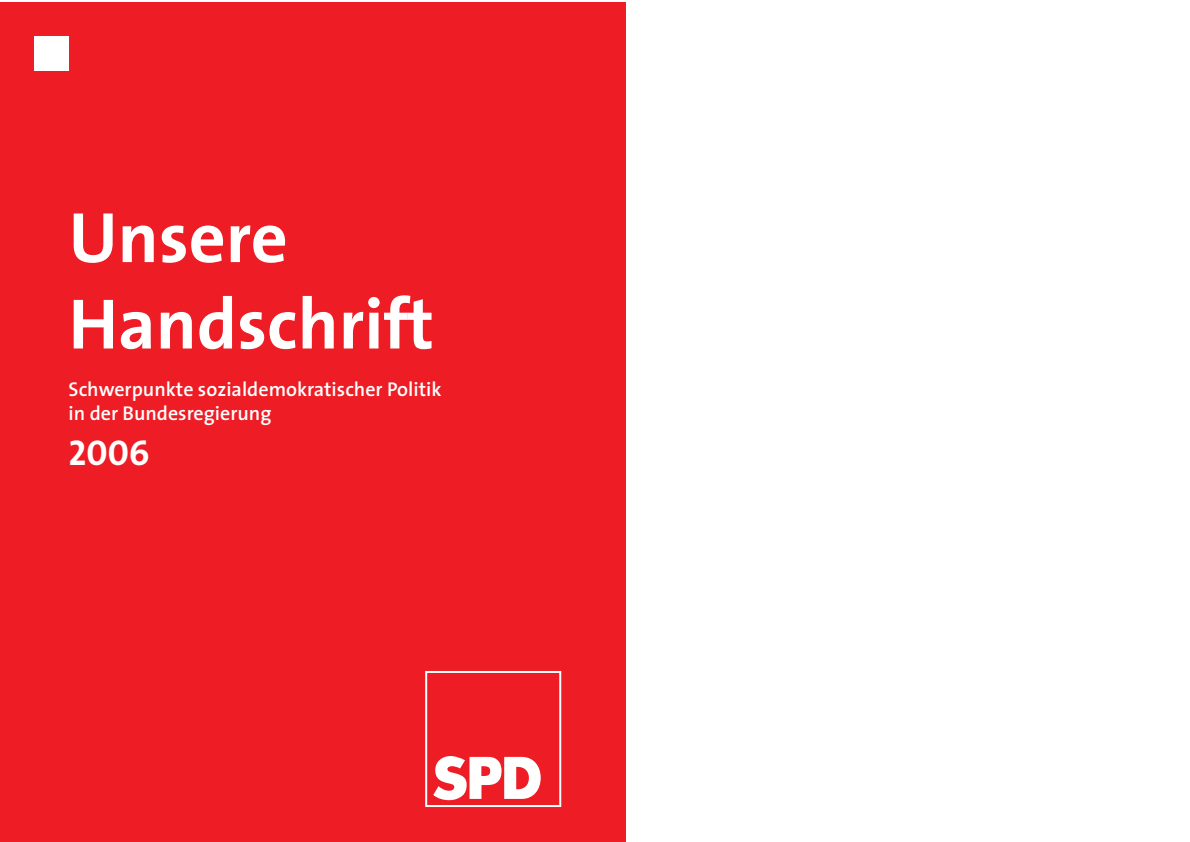
<style>
.page{position:relative;width:1190px;height:842px;background:#fff}
.page>*{position:absolute;margin:0;border:0;box-sizing:border-box;transform-origin:0 0}
.t1{font:700 72px/86.4px "The Sans";color:#fff}
.t2{font:36px "The Sans Bold Caps";color:#fff}
.t3{font:600 20px/24px "The Sans";color:#fff}
</style>
<div class="page">
<div style="left:0;top:2px;width:626px;height:840px;background:#ee1c24"></div>
<svg style="left:433px;top:756px;width:108px;height:44px"></svg>
<div style="left:34px;top:36px;width:34px;height:34px;background:#fff"></div>
<div style="left:425px;top:671px;width:136px;height:136px;border:2px solid #fff"></div>
<h1 class="t1" style="left:69px;top:202px;width:367px">Unsere<br>Handschrift</h1>
<p class="t3" style="left:69px;top:379px;width:374px">Schwerpunkte sozialdemokratischer Politik in der Bundesregierung</p>
<h2 class="t2" style="left:69px;top:431px;width:83px">2006</h2>
</div>
